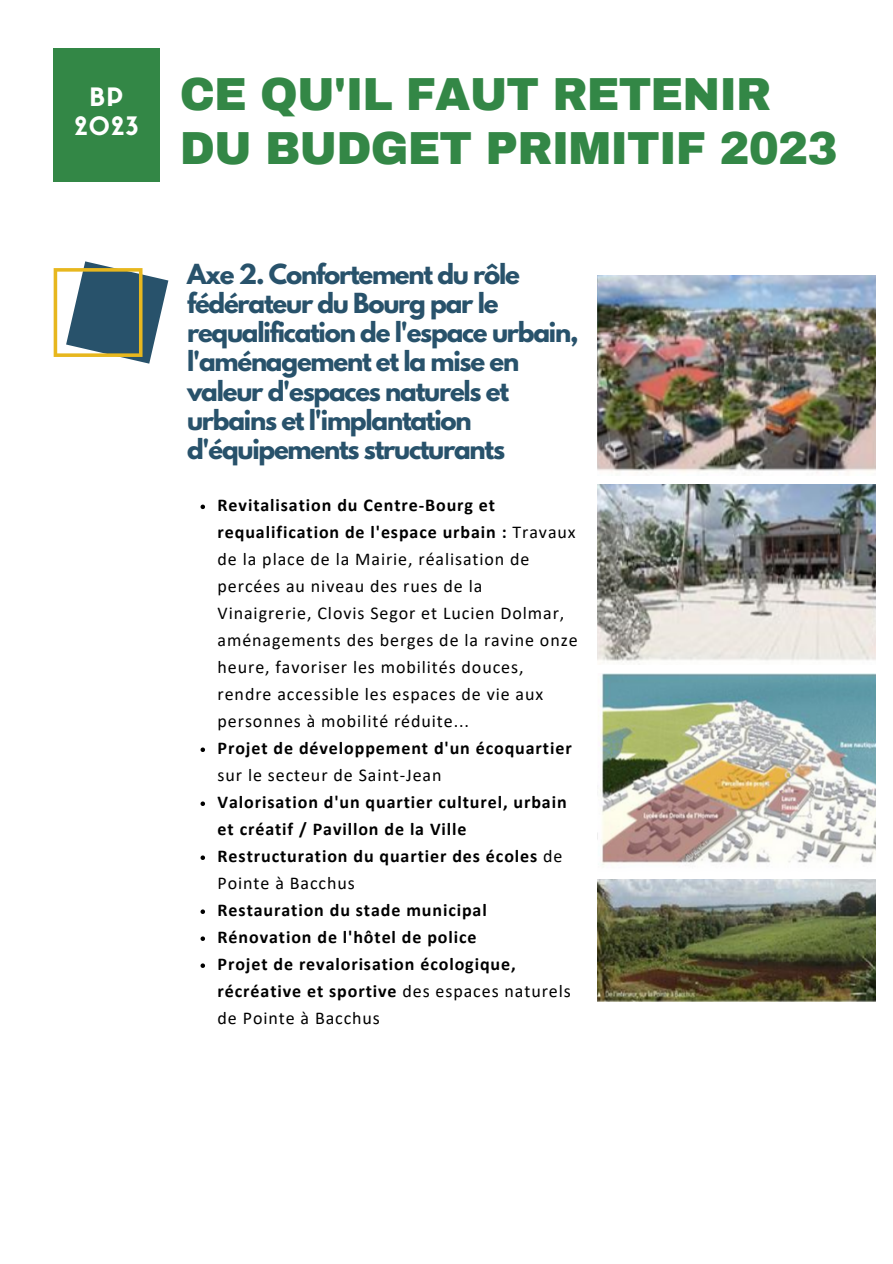
<style>
.page{position:relative;width:893px;height:1264px;background:#fff}
.page>*{position:absolute;margin:0;border:0;box-sizing:border-box;transform-origin:0 0}
.t1{font:900 45.3px/54px "Archivo";letter-spacing:-.02em;color:#338746}
.t2{font:24.9px "Sifonn Basic";letter-spacing:.05em;color:#fff}
.t3{font:700 24.45px/29.2px "League Spartan";letter-spacing:-.05em;color:#28526b}
.t4{font:700 18px/27px "Calibri";letter-spacing:.05em;color:#000}
.t5{font:18px/27px "Calibri";letter-spacing:.05em;color:#000}
.s1{font-weight:700}
.s2{font-weight:400}
</style>
<div class="page">
<div style="left:54px;top:48px;width:105px;height:133px;background:#338746"></div>
<svg style="left:54px;top:261px;width:114px;height:102px"></svg>
<img style="left:597px;top:485px;width:278px;height:177px">
<img style="left:597px;top:276px;width:278px;height:199px">
<img style="left:597px;top:673px;width:278px;height:192px">
<img style="left:597px;top:879px;width:278px;height:122px">
<svg style="left:200px;top:504px;width:5px;height:5px"></svg>
<svg style="left:200px;top:747px;width:5px;height:5px"></svg>
<svg style="left:200px;top:801px;width:5px;height:5px"></svg>
<svg style="left:200px;top:855px;width:5px;height:5px"></svg>
<svg style="left:200px;top:909px;width:5px;height:5px"></svg>
<svg style="left:200px;top:936px;width:5px;height:4px"></svg>
<svg style="left:200px;top:963px;width:5px;height:4px"></svg>
<p class="t2" style="left:90px;top:87px;width:35px">BP</p>
<p class="t2" style="left:75px;top:116px;width:65px">2023</p>
<p class="t1" style="left:180px;top:68px;width:659px">CE QU'IL FAUT RETENIR<br>DU BUDGET PRIMITIF 2023</p>
<p class="t3" style="left:187px;top:262px;width:393px">Axe 2. Confortement du rôle fédérateur du Bourg par le requalification de l'espace urbain, l'aménagement et la mise en valeur d'espaces naturels et urbains et l'implantation d'équipements structurants</p>
<p class="t5" style="left:217px;top:493px;width:361px"><span class="s1">Revitalisation du Centre-Bourg et requalification de l'espace urbain :</span> Travaux de la place de la Mairie, réalisation de percées au niveau des rues de la Vinaigrerie, Clovis Segor et Lucien Dolmar, aménagements des berges de la ravine onze heure, favoriser les mobilités douces, rendre accessible les espaces de vie aux personnes à mobilité réduite...</p>
<p class="t4" style="left:217px;top:736px;width:355px">Projet de développement d'un écoquartier <span class="s2">sur le secteur de Saint-Jean</span></p>
<p class="t4" style="left:217px;top:790px;width:350px">Valorisation d'un quartier culturel, urbain et créatif / Pavillon de la Ville</p>
<p class="t4" style="left:217px;top:844px;width:346px">Restructuration du quartier des écoles <span class="s2">de<br>Pointe à Bacchus</span></p>
<p class="t4" style="left:217px;top:898px;width:271px">Restauration du stade municipal</p>
<p class="t4" style="left:217px;top:925px;width:260px">Rénovation de l'hôtel de police</p>
<p class="t4" style="left:217px;top:952px;width:354px">Projet de revalorisation écologique, récréative et sportive <span class="s2">des espaces naturels de Pointe à Bacchus</span></p>
</div>
